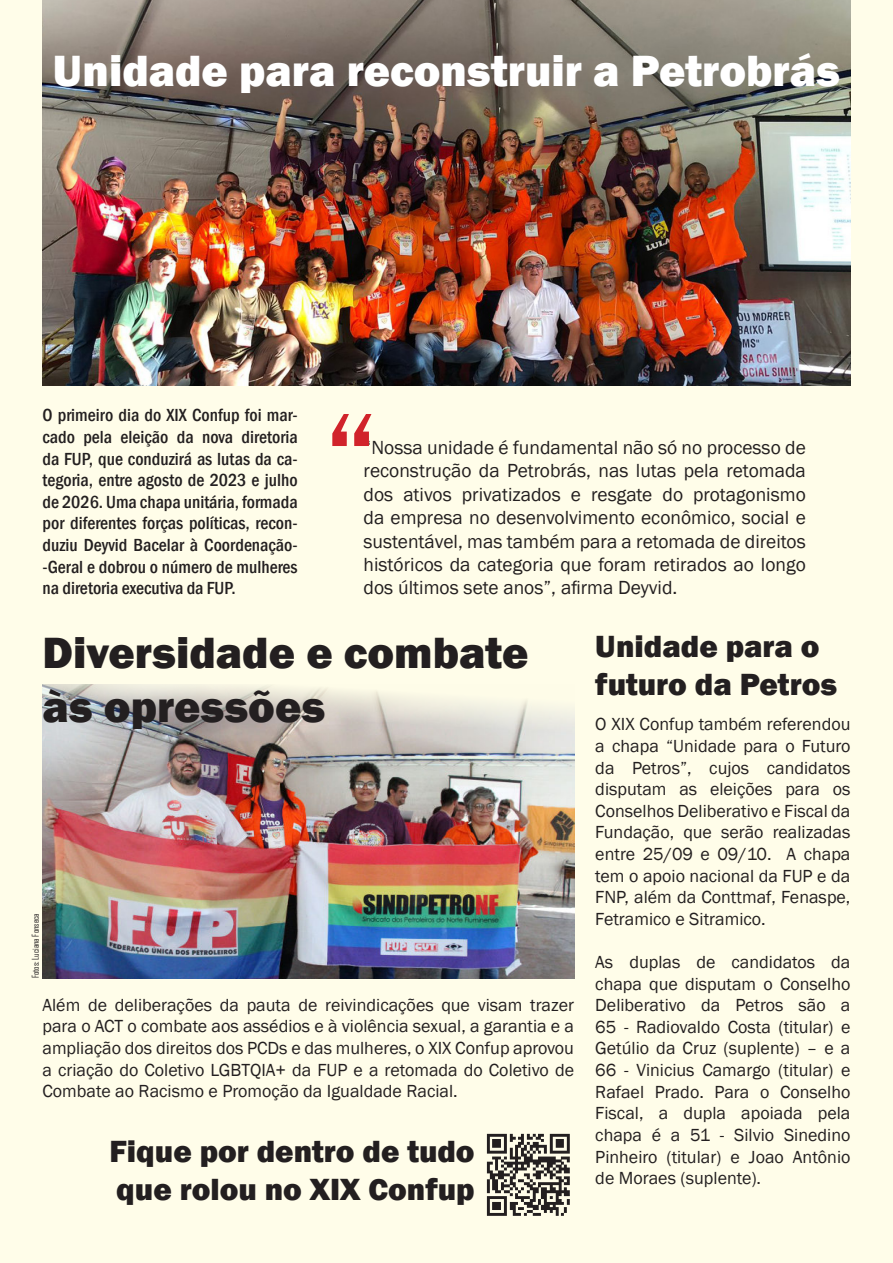
<style>
.page{position:relative;width:893px;height:1263px;background:#fffde9}
.page>*{position:absolute;margin:0;border:0;box-sizing:border-box;transform-origin:0 0}
.t1{font:150px "Franklin Gothic";color:#d1232a}
.t2{font:800 45px "Franklin Gothic";color:#fff}
.t3{font:800 45px/54px "Franklin Gothic";color:#231f20}
.t4{font:800 31.5px/37.8px "Franklin Gothic";color:#231f20}
.t5{font:19.5px/23.4px "Franklin Gothic";color:#231f20;text-align:justify}
.t6{font:18px/21.6px "Franklin Gothic";color:#231f20;text-align:justify}
.t7{font:500 condensed 18px/21.6px "Franklin Gothic";color:#231f20;text-align:justify}
.t8{font:9px "Agency FB";color:#231f20}
</style>
<div class="page">
<img style="left:43px;top:0;width:807px;height:386px">
<img style="left:43px;top:685px;width:531px;height:293px">
<img style="left:486px;top:1133px;width:84px;height:83px">
<h2 class="t2" style="left:53px;top:52px;width:788px">Unidade para reconstruir a Petrobrás</h2>
<p class="t7" style="left:43px;top:406px;width:257px">O primeiro dia do XIX Confup foi mar&shy;cado pela eleição da nova diretoria da FUP, que conduzirá as lutas da ca&shy;tegoria, entre agosto de 2023 e julho de 2026. Uma chapa unitária, formada por diferentes forças políticas, recon&shy;duziu Deyvid Bacelar à Coordenação--Geral e dobrou o número de mulheres na diretoria executiva da FUP.</p>
<h1 class="t1" style="left:321px;top:401px;width:62px">“</h1>
<p class="t5" style="left:364px;top:436px;width:444px">“Nossa unidade é fundamental não só no processo de reconstrução da Petrobrás, nas lutas pela retomada dos ativos privatizados e resgate do protagonismo da empresa no desenvolvimento econômico, social e sustentável, mas também para a retomada de direitos históricos da categoria que foram retirados ao longo dos últimos sete anos”, afirma Deyvid.</p>
<h2 class="t3" style="left:43px;top:629px;width:488px">Diversidade e combate às opressões</h2>
<h3 class="t4" style="left:595px;top:629px;width:243px">Unidade para o futuro da Petros</h3>
<p class="t6" style="left:595px;top:714px;width:257px">O XIX Confup também referendou a chapa “Unidade para o Futuro da Petros”, cujos candidatos disputam as eleições para os Conselhos Deliberativo e Fiscal da Fundação, que serão realizadas entre 25/09 e 09/10. A chapa tem o apoio nacional da FUP e da FNP, além da Conttmaf, Fenaspe, Fetramico e Sitramico.</p>
<p class="t6" style="left:595px;top:952px;width:257px">As duplas de candidatos da chapa que disputam o Conselho Deliberativo da Petros são a 65 - Radiovaldo Costa (titular) e Getúlio da Cruz (suplente) – e a 66 - Vinicius Camargo (titular) e Rafael Prado. Para o Conselho Fiscal, a dupla apoiada pela chapa é a 51 - Silvio Sinedino Pinheiro (titular) e Joao Antônio de Moraes (suplente).</p>
<p class="t8" style="left:30px;top:978px;width:67px;rotate:-90deg">Fotos: Luciana Fonseca</p>
<p class="t6" style="left:43px;top:994px;width:533px">Além de deliberações da pauta de reivindicações que visam trazer para o ACT o combate aos assédios e à violência sexual, a garantia e a ampliação dos direitos dos PCDs e das mulheres, o XIX Confup aprovou a criação do Coletivo LGBTQIA+ da FUP e a retomada do Coletivo de Combate ao Racismo e Promoção da Igualdade Racial.</p>
<h3 class="t4" style="left:110px;top:1135px;width:367px">Fique por dentro de tudo que rolou no XIX Confup</h3>
</div>
